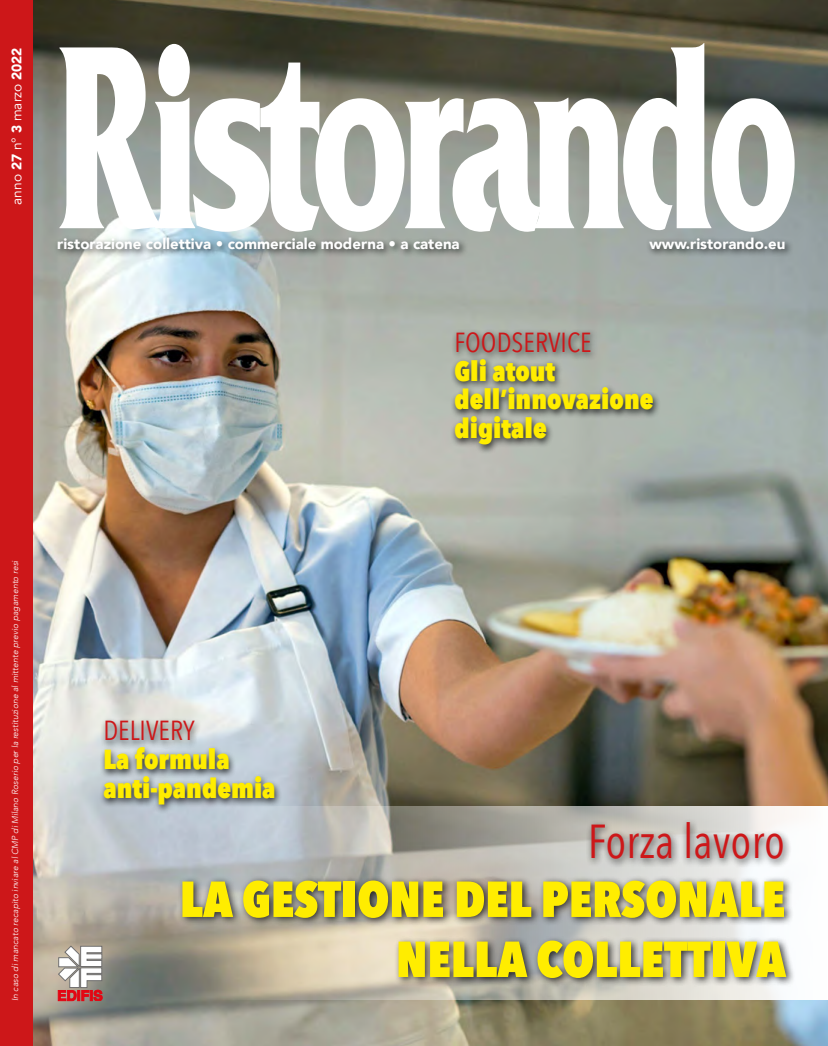
<style>
.page{position:relative;width:828px;height:1046px;background:#fff}
.page>*{position:absolute;margin:0;border:0;box-sizing:border-box;transform-origin:0 0}
.t1{font:700 274.5px "Friz Quadrata";letter-spacing:-.05em;color:#fff;scale:.6 1}
.t2{font:800 50px/60px "Avenir Next Condensed";color:#ffed00;text-align:right}
.t3{font:47.5px "Avenir Next Condensed";color:#cd1719}
.t4{font:800 27.5px/28.8px "Avenir Next Condensed";color:#ffed00}
.t5{font:27.5px "Avenir Next Condensed";color:#cd1719}
.t6{font:900 15px "Avenir";color:#fff}
.t7{font:13.75px "Avenir";color:#fff}
.t8{font:italic 300 8.75px "Avenir";color:#fff}
.s1{font-weight:900}
</style>
<div class="page">
<img style="left:32px;top:0;width:795px;height:1045px">
<div style="left:0;top:0;width:32px;height:1045px;background:#cd1719"></div>
<div style="left:54px;top:234px;width:414px;height:24px;background:#000;opacity:.75"></div>
<div style="left:645px;top:234px;width:148px;height:24px;background:#000;opacity:.75"></div>
<div style="left:99px;top:717px;width:183px;height:97px;background:#000;opacity:.75"></div>
<div style="left:450px;top:329px;width:211px;height:126px;background:#000;opacity:.75"></div>
<svg style="left:32px;top:806px;width:795px;height:193px;background:#bcbab6"></svg>
<div style="left:177px;top:875px;width:618px;height:112px;background:#000;opacity:.75"></div>
<div style="left:585px;top:817px;width:207px;height:52px;background:#000;opacity:.75"></div>
<h3 class="t7" style="left:9px;top:205px;width:159px;rotate:-90deg">anno <span class="s1">27</span> n° <span class="s1">3</span> marzo <span class="s1">2022</span></h3>
<h1 class="t1" style="left:57px;top:-13px;width:1238px">Ristorando</h1>
<h3 class="t6" style="left:57px;top:231px;width:404px">ristorazione collettiva • commerciale moderna • a catena</h3>
<h3 class="t6" style="left:649px;top:231px;width:138px">www.ristorando.eu</h3>
<p class="t8" style="left:10px;top:1000px;width:442px;rotate:-90deg">In caso di mancato recapito inviare al CMP di Milano Roserio per la restituzione al mittente previo pagamento resi</p>
<h3 class="t5" style="left:103px;top:707px;width:93px">DELIVERY</h3>
<h3 class="t4" style="left:103px;top:744px;width:174px">La formula anti-pandemia</h3>
<h3 class="t5" style="left:454px;top:319px;width:139px">FOODSERVICE</h3>
<h3 class="t4" style="left:454px;top:356px;width:200px">Gli atout dell’innovazione digitale</h3>
<h3 class="t3" style="left:587px;top:800px;width:199px">Forza lavoro</h3>
<h2 class="t2" style="left:180px;top:868px;width:607px">LA GESTIONE DEL PERSONALE<br>NELLA COLLETTIVA</h2>
</div>
